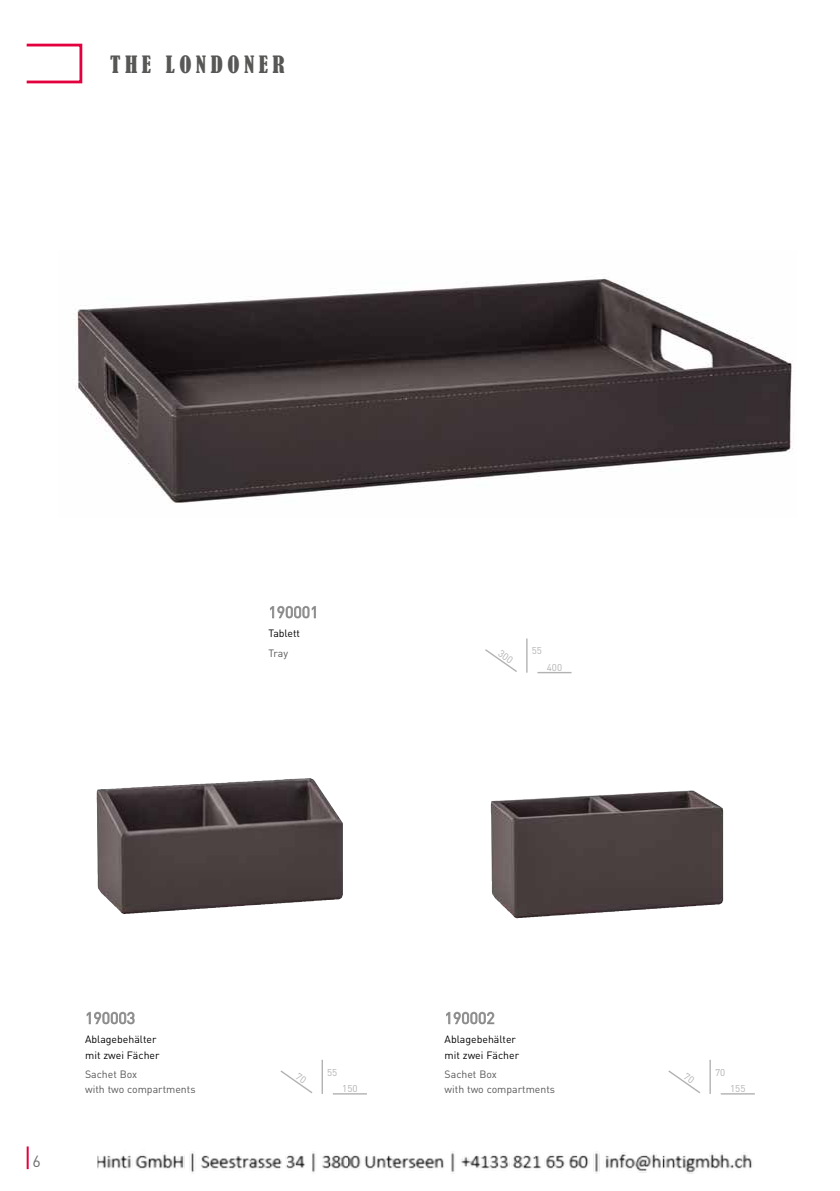
<style>
.page{position:relative;width:840px;height:1191px;background:#fff}
.page>*{position:absolute;margin:0;border:0;box-sizing:border-box;transform-origin:0 0}
.t1{font:condensed 22.4px "Bernard";letter-spacing:.2em;color:#575756}
.t2{font:16px "DIN";color:#878787}
.t3{font:16px "DIN";color:#706f6f}
.t4{font:10.4px/15.4px "DIN";color:#000}
.t5{font:10.4px/15.4px "DIN";color:#575756}
.t6{font:9.8px "DIN";color:#b3b2b2}
</style>
<div class="page">
<div style="left:25px;top:44px;width:57px;height:39px;border:3px solid #e4003e"></div>
<svg style="left:270px;top:606px;width:46px;height:12px"></svg>
<hr style="left:526px;top:638px;width:1px;height:34px;background:#b3b2b2">
<hr style="left:537px;top:672px;width:34px;height:1px;background:#b3b2b2">
<hr style="left:27px;top:1146px;width:2px;height:23px;background:#e4003e">
<svg style="left:446px;top:1011px;width:48px;height:13px"></svg>
<hr style="left:709px;top:1059px;width:1px;height:35px;background:#b3b2b2">
<hr style="left:720px;top:1093px;width:34px;height:1px;background:#b3b2b2">
<img style="left:490px;top:790px;width:233px;height:128px">
<svg style="left:87px;top:1011px;width:48px;height:13px"></svg>
<hr style="left:321px;top:1059px;width:2px;height:35px;background:#b3b2b2">
<hr style="left:332px;top:1093px;width:35px;height:1px;background:#b3b2b2">
<img style="left:73px;top:277px;width:720px;height:226px">
<img style="left:96px;top:778px;width:247px;height:136px">
<img style="left:97px;top:1151px;width:655px;height:23px">
<svg style="left:485px;top:649px;width:32px;height:23px"></svg>
<svg style="left:668px;top:1070px;width:32px;height:24px"></svg>
<svg style="left:280px;top:1070px;width:33px;height:24px"></svg>
<h1 class="t1" style="left:110px;top:51px;width:176px">THE LONDONER</h1>
<h2 class="t2" style="left:268px;top:601px;width:52px">190001</h2>
<p class="t4" style="left:268px;top:625px;width:33px">Tablett</p>
<p class="t5" style="left:268px;top:645px;width:21px">Tray</p>
<p class="t6" style="left:531px;top:644px;width:12px">55</p>
<p class="t6" style="left:546px;top:661px;width:17px">400</p>
<h2 class="t3" style="left:32px;top:1151px;width:10px">6</h2>
<h2 class="t2" style="left:85px;top:1007px;width:52px">190003</h2>
<p class="t4" style="left:85px;top:1031px;width:76px">Ablagebehälter mit zwei Fächer</p>
<p class="t5" style="left:85px;top:1066px;width:112px">Sachet Box<br>with two compartments</p>
<p class="t6" style="left:327px;top:1065px;width:12px">55</p>
<p class="t6" style="left:342px;top:1082px;width:17px">150</p>
<h2 class="t2" style="left:444px;top:1007px;width:52px">190002</h2>
<p class="t4" style="left:444px;top:1031px;width:76px">Ablagebehälter mit zwei Fächer</p>
<p class="t5" style="left:444px;top:1066px;width:112px">Sachet Box<br>with two compartments</p>
<p class="t6" style="left:714px;top:1065px;width:12px">70</p>
<p class="t6" style="left:729px;top:1082px;width:17px">155</p>
</div>
